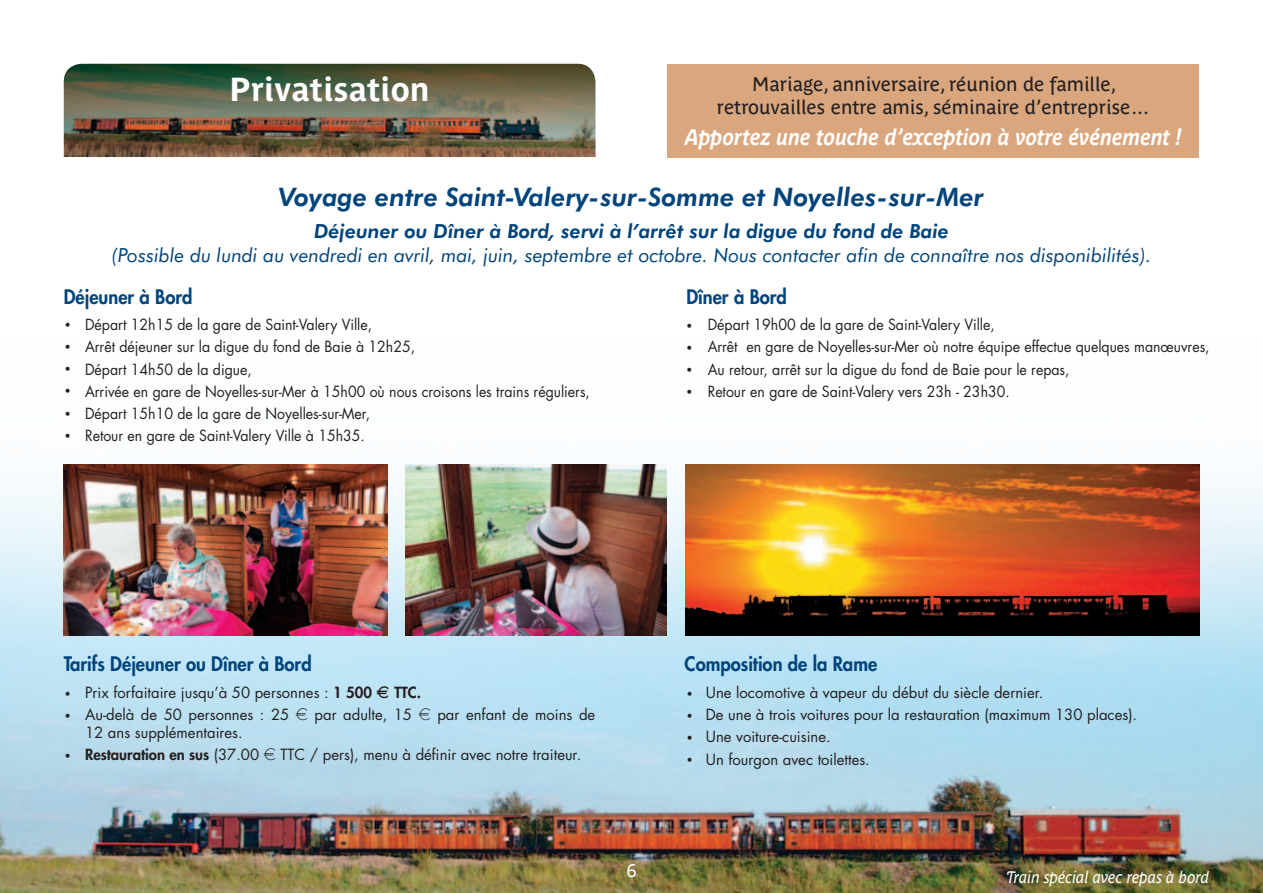
<style>
.page{position:relative;width:1263px;height:893px;background:#fff}
.page>*{position:absolute;margin:0;border:0;box-sizing:border-box;transform-origin:0 0}
.t1{font:700 33px "Parisine Plus";color:#fff}
.t2{font:italic 800 25.5px "Futura BT";color:#00447b}
.t3{font:italic 700 22.5px "Parisine Plus";color:#fff;scale:.9 1}
.t4{font:italic 19.5px "Futura BT";color:#00447b}
.t5{font:19.5px/23.4px "Parisine Plus";color:#231f20;text-align:center}
.t6{font:800 19.5px "Futura";color:#00447b;scale:.94 1}
.t7{font:italic 800 19.5px "Futura BT";color:#00447b}
.t8{font:18px "Parisine Plus Alt";color:#fff}
.t9{font:italic 16.5px "Parisine Plus";color:#fff;scale:.9 1}
.t10{font:15px/22.2px "Futura";color:#231f20;scale:.94 1}
.t11{font:15px/22.2px "Futura";color:#231f20}
.t12{font:15px/22.2px "Minion Pro";color:#231f20;text-align:justify}
.s1{font-weight:800}
.s2{font-family:"Euro font"}
</style>
<div class="page">
<img style="left:0;top:464px;width:1263px;height:429px">
<img style="left:64px;top:64px;width:531px;height:93px">
<div style="left:668px;top:64px;width:531px;height:93px;background:#d9a67e"></div>
<img style="left:64px;top:465px;width:323px;height:170px">
<img style="left:405px;top:465px;width:261px;height:170px">
<img style="left:686px;top:465px;width:513px;height:170px">
<h1 class="t1" style="left:230px;top:70px;width:201px">Privatisation</h1>
<h3 class="t5" style="left:717px;top:72px;width:434px">Mariage, anniversaire, réunion de famille, retrouvailles entre amis, séminaire d’entreprise…</h3>
<h3 class="t3" style="left:685px;top:125px;width:553px">Apportez une touche d’exception à votre événement !</h3>
<h2 class="t2" style="left:279px;top:182px;width:707px">Voyage entre Saint-Valery-sur-Somme et Noyelles-sur-Mer</h2>
<h3 class="t7" style="left:314px;top:219px;width:636px">Déjeuner ou Dîner à Bord, servi à l’arrêt sur la digue du fond de Baie</h3>
<h3 class="t4" style="left:111px;top:243px;width:1041px">(Possible du lundi au vendredi en avril, mai, juin, septembre et octobre. Nous contacter afin de connaître nos disponibilités).</h3>
<h3 class="t6" style="left:64px;top:284px;width:138px">Déjeuner à Bord</h3>
<p class="t10" style="left:85px;top:314px;width:539px">Départ 12h15 de la gare de Saint-Valery Ville,<br>Arrêt déjeuner sur la digue du fond de Baie à 12h25,<br>Départ 14h50 de la digue,<br>Arrivée en gare de Noyelles-sur-Mer à 15h00 où nous croisons les trains réguliers, Départ 15h10 de la gare de Noyelles-sur-Mer,<br>Retour en gare de Saint-Valery Ville à 15h35.</p>
<p class="t12" style="left:65px;top:312px;width:7px">• • • • • •</p>
<h3 class="t6" style="left:686px;top:284px;width:108px">Dîner à Bord</h3>
<p class="t10" style="left:708px;top:314px;width:535px">Départ 19h00 de la gare de Saint-Valery Ville,<br>Arrêt en gare de Noyelles-sur-Mer où notre équipe effectue quelques manœuvres, Au retour, arrêt sur la digue du fond de Baie pour le repas,<br>Retour en gare de Saint-Valery vers 23h - 23h30.</p>
<p class="t12" style="left:686px;top:313px;width:7px">• • • •</p>
<h3 class="t6" style="left:64px;top:652px;width:265px">Tarifs Déjeuner ou Dîner à Bord</h3>
<p class="t11" style="left:85px;top:681px;width:512px">Prix forfaitaire jusqu’à 50 personnes : <span class="s1">1 500</span> <span class="s2">S</span> <span class="s1">TTC.<br></span>Au-delà de 50 personnes : 25 <span class="s2">S</span> par adulte, 15 <span class="s2">S</span> par enfant de moins de</p>
<p class="t11" style="left:85px;top:722px;width:498px">12 ans supplémentaires.<br><span class="s1">Restauration en sus</span> (37.00 <span class="s2">S</span> TTC / pers), menu à définir avec notre traiteur.</p>
<p class="t12" style="left:65px;top:681px;width:7px">• •</p>
<p class="t12" style="left:65px;top:743px;width:7px">•</p>
<h3 class="t6" style="left:685px;top:652px;width:206px">Composition de la Rame</h3>
<p class="t11" style="left:706px;top:681px;width:433px">Une locomotive à vapeur du début du siècle dernier.<br>De une à trois voitures pour la restauration (maximum 130 places).<br>Une voiture-cuisine.<br>Un fourgon avec toilettes.</p>
<p class="t12" style="left:687px;top:681px;width:7px">• • • •</p>
<p class="t8" style="left:626px;top:863px;width:12px">6</p>
<p class="t9" style="left:1006px;top:867px;width:227px">Train spécial avec repas à bord</p>
</div>
